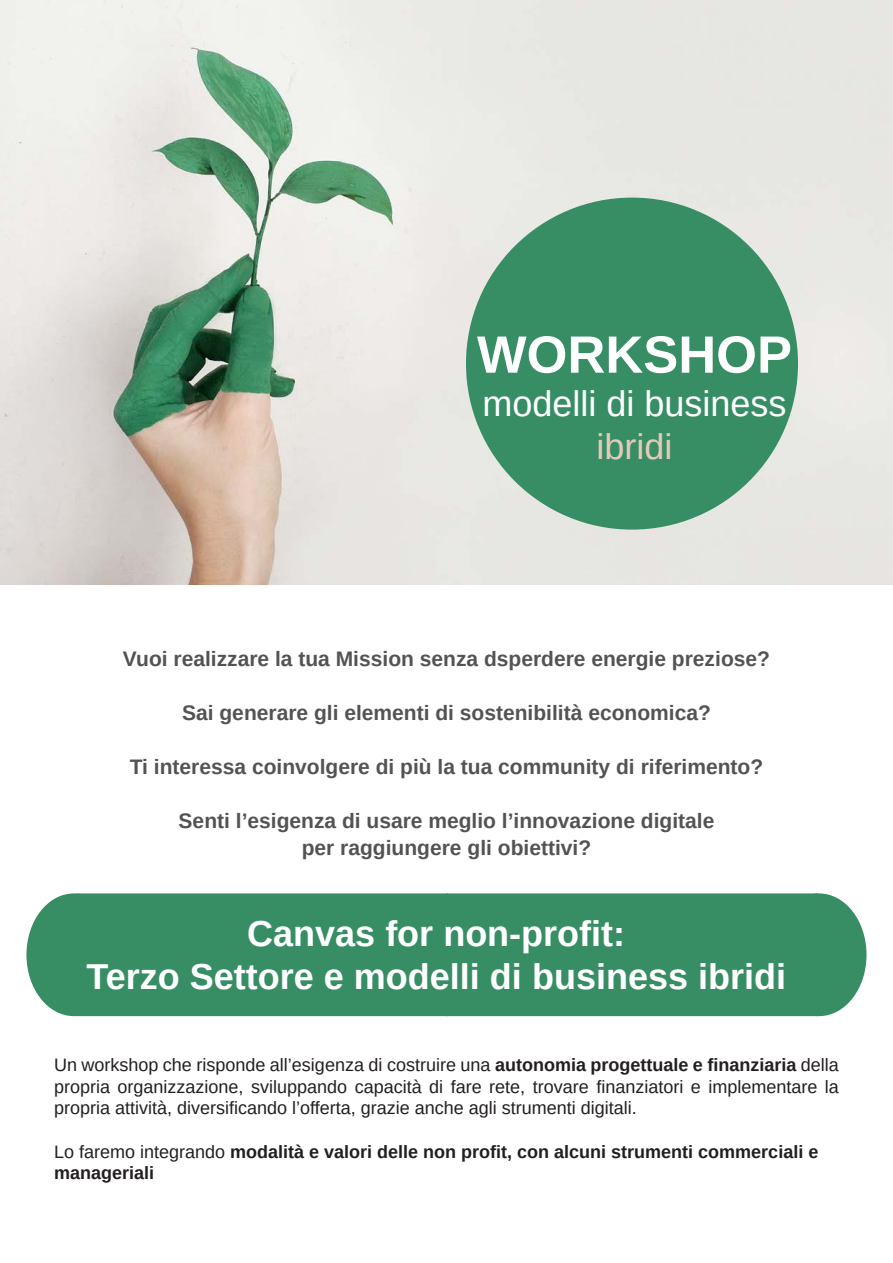
<style>
.page{position:relative;width:893px;height:1263px;background:#fff}
.page>*{position:absolute;margin:0;border:0;box-sizing:border-box;transform-origin:0 0}
.t1{font:700 52.5px "Arimo";color:#fff}
.Normale{font:700 36px "Arimo";color:#fff}
.t2{font:36px "Arimo";color:#fff}
.t3{font:36px "Arimo";color:#e5cab9}
.Normale-2{font:700 21px "Arimo";color:#535355}
.Normale-3{font:18px/21.6px "Arimo";color:#231f20;text-align:justify}
.Normale-4{font:700 18px/21.6px "Arimo";color:#231f20}
.s1{font-weight:700}
.s2{font-weight:400}
</style>
<div class="page">
<div style="left:448px;top:893px;width:365px;height:123px;background:#378e64"></div>
<div style="left:80px;top:893px;width:368px;height:123px;background:#378e64"></div>
<div style="left:26px;top:893px;width:95px;height:123px;background:#378e64;border-radius:50%"></div>
<div style="left:772px;top:893px;width:94px;height:123px;background:#378e64;border-radius:50%"></div>
<img style="left:0;top:0;width:893px;height:584px">
<div style="left:466px;top:198px;width:332px;height:332px;background:#378e64;border-radius:50%"></div>
<p class="t1" style="left:477px;top:318px;width:316px">WORKSHOP</p>
<p class="t2" style="left:482px;top:381px;width:306px">modelli di business</p>
<p class="t3" style="left:596px;top:424px;width:77px">ibridi</p>
<p class="Normale-2" style="left:123px;top:644px;width:648px">Vuoi realizzare la tua Mission senza dsperdere energie preziose?</p>
<p class="Normale-2" style="left:182px;top:698px;width:530px">Sai generare gli elementi di sostenibilità economica?</p>
<p class="Normale-2" style="left:130px;top:752px;width:635px">Ti interessa coinvolgere di più la tua community di riferimento?</p>
<p class="Normale-2" style="left:179px;top:806px;width:537px">Senti l’esigenza di usare meglio l’innovazione digitale</p>
<p class="Normale-2" style="left:302px;top:833px;width:291px">per raggiungere gli obiettivi?</p>
<p class="Normale" style="left:247px;top:909px;width:380px">Canvas for non-profit:</p>
<p class="Normale" style="left:86px;top:952px;width:701px">Terzo Settore e modelli di business ibridi</p>
<p class="Normale-3" style="left:54px;top:1054px;width:786px">Un workshop che risponde all’esigenza di costruire una <span class="s1">autonomia progettuale e finanziaria</span> della propria organizzazione, sviluppando capacità di fare rete, trovare finanziatori e implementare la propria attività, diversificando l’offerta, grazie anche agli strumenti digitali.</p>
<p class="Normale-4" style="left:54px;top:1141px;width:766px"><span class="s2">Lo faremo integrando</span> modalità e valori delle non profit, con alcuni strumenti commerciali e manageriali</p>
</div>
